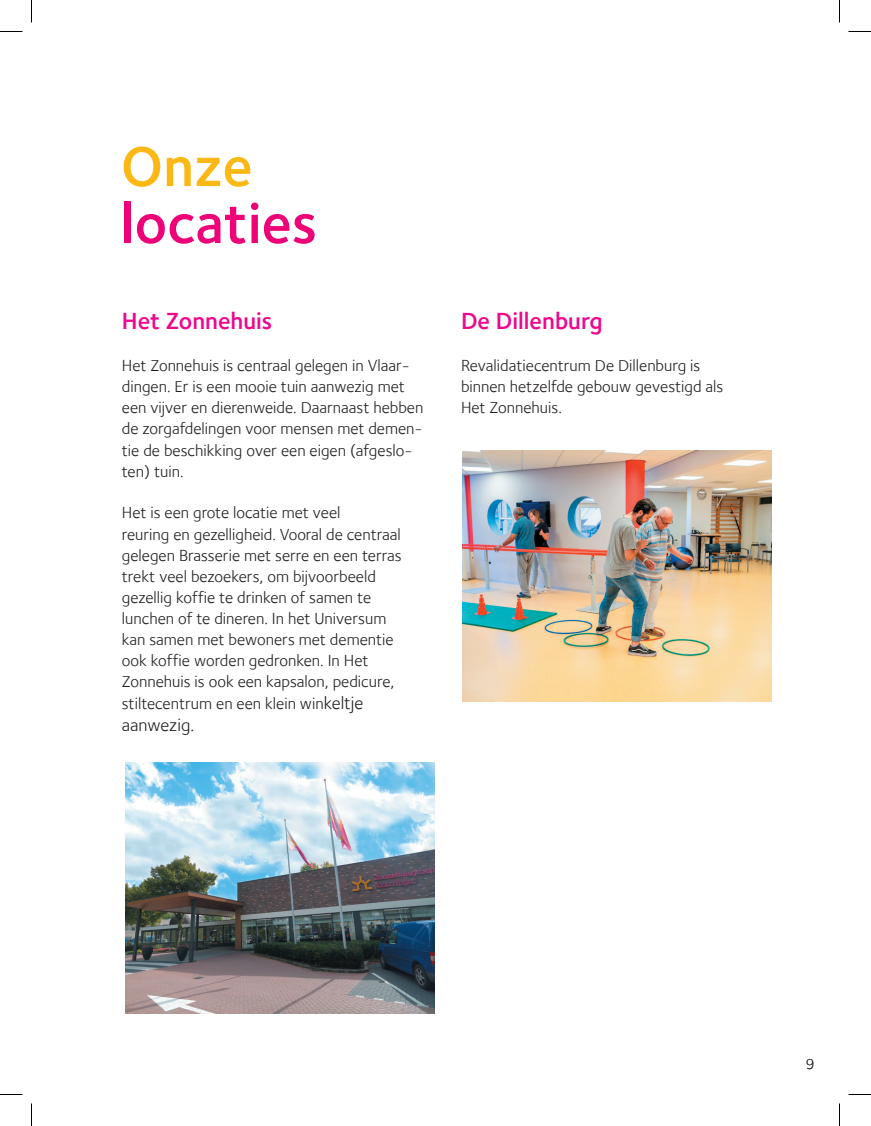
<style>
.page{position:relative;width:871px;height:1126px;background:#fff}
.page>*{position:absolute;margin:0;border:0;box-sizing:border-box;transform-origin:0 0}
.t1{font:600 57.9px "Foundry Sterling";color:#ed0277}
.t2{font:600 57.9px "Foundry Sterling";color:#fcb814}
.t3{font:600 24px "Foundry Sterling";color:#ed088d}
.t4{font:18px "Foundry Sterling Book OSF";color:#231f20}
.t5{font:16.5px/21px "Foundry Sterling Book OSF";color:#231f20}
.t6{font:300 15px "Foundry Sterling";color:#231f20}
.s1{font-size:18px}
</style>
<div class="page">
<img style="left:125px;top:763px;width:309px;height:250px">
<img style="left:462px;top:450px;width:309px;height:251px">
<svg style="left:0;top:31px;width:22px;height:1px"></svg>
<svg style="left:848px;top:31px;width:23px;height:1px"></svg>
<svg style="left:0;top:1094px;width:22px;height:1px"></svg>
<svg style="left:848px;top:1094px;width:23px;height:1px"></svg>
<svg style="left:31px;top:0;width:1px;height:22px"></svg>
<svg style="left:31px;top:1103px;width:1px;height:23px"></svg>
<svg style="left:839px;top:0;width:1px;height:22px"></svg>
<svg style="left:839px;top:1103px;width:1px;height:23px"></svg>
<h1 class="t2" style="left:121px;top:132px;width:133px">Onze</h1>
<h1 class="t1" style="left:121px;top:189px;width:198px">locaties</h1>
<h2 class="t3" style="left:122px;top:307px;width:152px">Het Zonnehuis</h2>
<p class="t5" style="left:122px;top:355px;width:303px">Het Zonnehuis is centraal gelegen in Vlaar&shy;dingen. Er is een mooie tuin aanwezig met een vijver en dierenweide. Daarnaast hebben de zorgafdelingen voor mensen met demen&shy;tie de beschikking over een eigen (afgeslo&shy;ten) tuin.</p>
<p class="t5" style="left:122px;top:502px;width:281px">Het is een grote locatie met veel<br>reuring en gezelligheid. Vooral de centraal gelegen Brasserie met serre en een terras trekt veel bezoekers, om bijvoorbeeld gezellig koffie te drinken of samen te lunchen of te dineren. In het Universum kan samen met bewoners met dementie ook koffie worden gedronken. In Het Zonnehuis is ook een kapsalon, pedicure,</p>
<p class="t5" style="left:122px;top:693px;width:243px">stiltecentrum en een klein win<span class="s1">keltje</span></p>
<p class="t4" style="left:122px;top:715px;width:74px">aanwezig.</p>
<h2 class="t3" style="left:461px;top:307px;width:143px">De Dillenburg</h2>
<p class="t5" style="left:461px;top:355px;width:264px">Revalidatiecentrum De Dillenburg is binnen hetzelfde gebouw gevestigd als<br>Het Zonnehuis.</p>
<p class="t6" style="left:806px;top:1055px;width:10px">9</p>
</div>
